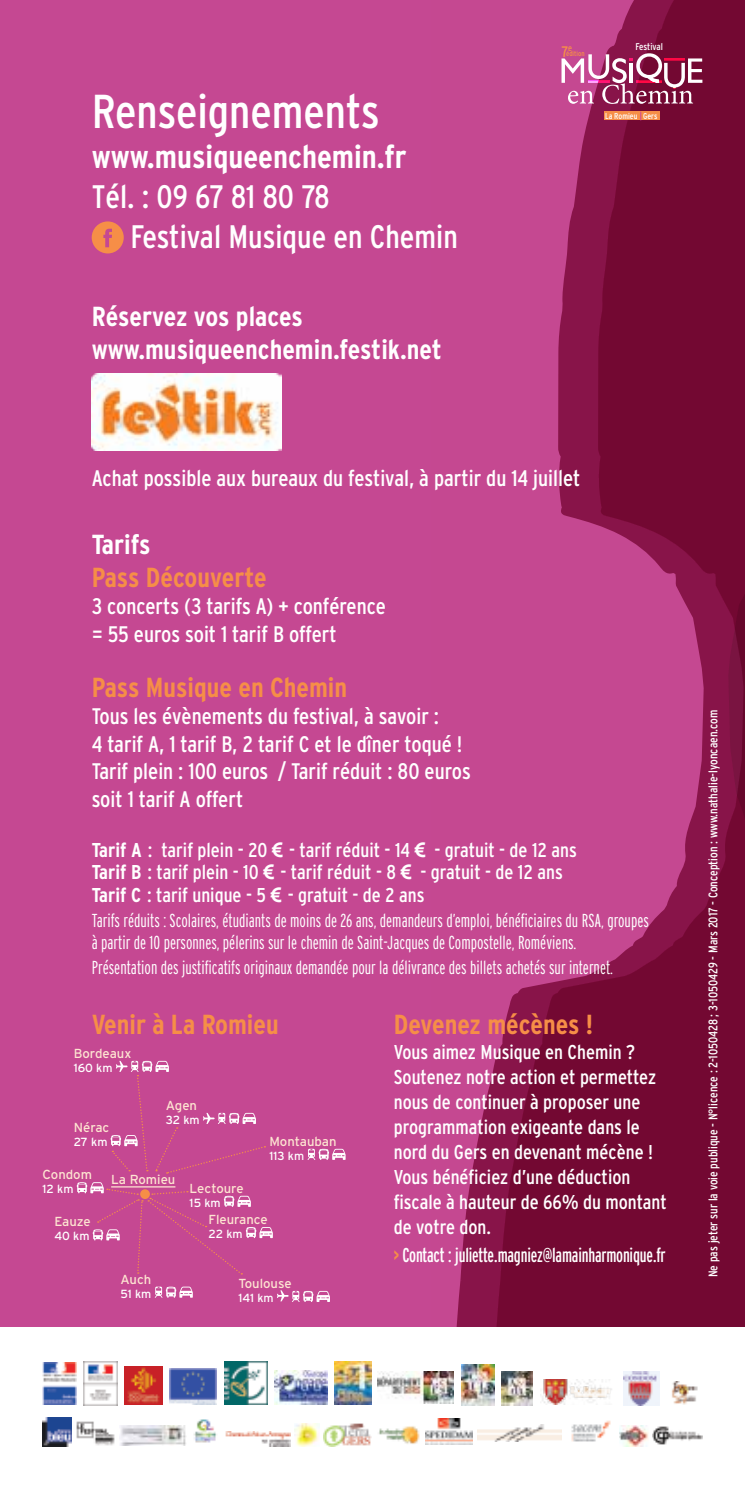
<style>
.page{position:relative;width:745px;height:1489px;background:#fff}
.page>*{position:absolute;margin:0;border:0;box-sizing:border-box;transform-origin:0 0}
.t1{font:condensed 47.5px "Interstate";color:#fff}
.t2{font:condensed 32.5px/40px "Interstate";color:#fff}
.t3{font:700 condensed 32.5px "Interstate";color:#fff}
.t4{font:700 condensed 27.5px "Interstate";color:#f68e47}
.t5{font:700 condensed 27.5px/32.5px "Interstate";color:#fff}
.t6{font:condensed 22.5px/27.5px "Interstate";color:#fff}
.t7{font:condensed 20px/25px "Interstate";color:#fff}
.t8{font:extra-condensed 20px "Interstate";letter-spacing:-.01em;color:#fff}
.t9{font:300 extra-condensed 18.75px/22.5px "Interstate";color:#fff}
.t10{font:condensed 15.25px "Interstate";color:#f68e47}
.t11{font:13px "Interstate";color:#fee5d1}
.t12{font:condensed 12.5px "Interstate";color:#fff}
.t13{font:11.75px "Interstate";color:#fff}
.t14{font:condensed 9.75px "Interstate";color:#fff}
.t15{font:condensed 8.5px "Interstate";color:#fff}
.t16{font:condensed 7.25px "Interstate";color:#f68e47}
.s1{font-weight:700}
.s2{font-family:"Century Gothic";font-weight:700;font-stretch:normal}
.s3{font-weight:700;color:#f68e47}
</style>
<div class="page">
<div style="left:0;top:0;width:444px;height:1327px;background:#c54892"></div>
<div style="left:444px;top:0;width:40px;height:1327px;background:#c54891"></div>
<svg style="left:484px;top:0;width:260px;height:1327px;background:#96235a"></svg>
<svg style="left:92px;top:221px;width:32px;height:32px"></svg>
<img style="left:92px;top:373px;width:189px;height:77px">
<div style="left:604px;top:112px;width:55px;height:8px;background:#f68e47"></div>
<svg style="left:561px;top:53px;width:141px;height:51px"></svg>
<svg style="left:425px;top:1430px;width:48px;height:15px"></svg>
<img style="left:425px;top:1418px;width:46px;height:25px">
<img style="left:477px;top:1424px;width:83px;height:17px">
<img style="left:378px;top:1426px;width:42px;height:18px">
<img style="left:571px;top:1420px;width:40px;height:22px">
<img style="left:619px;top:1425px;width:29px;height:21px">
<img style="left:225px;top:1431px;width:65px;height:15px">
<img style="left:294px;top:1423px;width:24px;height:23px">
<img style="left:43px;top:1417px;width:29px;height:29px">
<img style="left:76px;top:1421px;width:39px;height:25px">
<img style="left:652px;top:1426px;width:50px;height:19px">
<img style="left:323px;top:1423px;width:48px;height:23px">
<img style="left:193px;top:1419px;width:24px;height:24px">
<img style="left:119px;top:1425px;width:67px;height:20px">
<svg style="left:83px;top:1404px;width:35px;height:1px"></svg>
<img style="left:83px;top:1361px;width:35px;height:43px">
<img style="left:224px;top:1361px;width:43px;height:43px">
<img style="left:542px;top:1379px;width:70px;height:25px">
<img style="left:461px;top:1364px;width:33px;height:41px">
<svg style="left:423px;top:1371px;width:31px;height:33px"></svg>
<img style="left:377px;top:1371px;width:76px;height:32px">
<svg style="left:169px;top:1368px;width:1px;height:35px"></svg>
<img style="left:170px;top:1368px;width:47px;height:36px">
<img style="left:274px;top:1370px;width:53px;height:34px">
<img style="left:334px;top:1361px;width:37px;height:43px">
<img style="left:124px;top:1366px;width:39px;height:38px">
<img style="left:501px;top:1371px;width:31px;height:34px">
<img style="left:623px;top:1371px;width:35px;height:34px">
<img style="left:671px;top:1381px;width:27px;height:23px">
<svg style="left:43px;top:1404px;width:34px;height:1px"></svg>
<img style="left:43px;top:1362px;width:34px;height:42px">
<svg style="left:277px;top:1290px;width:53px;height:11px"></svg>
<svg style="left:154px;top:1286px;width:39px;height:11px"></svg>
<svg style="left:307px;top:1148px;width:38px;height:11px"></svg>
<svg style="left:77px;top:1181px;width:196px;height:93px;background:#c74f94"></svg>
<svg style="left:111px;top:1060px;width:154px;height:114px;background:#c74e95"></svg>
<h1 class="t1" style="left:92px;top:85px;width:289px">Renseignements</h1>
<h2 class="t3" style="left:92px;top:139px;width:316px">www.musiqueenchemin.fr</h2>
<h2 class="t2" style="left:130px;top:177px;width:329px;text-indent:-39px">Tél. : 09 67 81 80 78<br>Festival Musique en Chemin</h2>
<h3 class="t5" style="left:92px;top:300px;width:351px">Réservez vos places www.musiqueenchemin.festik.net</h3>
<p class="t10" style="left:561px;top:43px;width:12px">7<sup>e</sup></p>
<p class="t16" style="left:565px;top:50px;width:20px">édition</p>
<p class="t14" style="left:635px;top:42px;width:29px">Festival</p>
<p class="t15" style="left:604px;top:111px;width:54px">La Romieu Gers</p>
<p class="t6" style="left:92px;top:464px;width:490px">Achat possible aux bureaux du festival, à partir du 14 juillet</p>
<h3 class="t5" style="left:92px;top:528px;width:60px">Tarifs</h3>
<h3 class="t4" style="left:92px;top:561px;width:176px">Pass Découverte</h3>
<p class="t6" style="left:92px;top:592px;width:295px">3 concerts (3 tarifs A) + conférence = 55 euros soit 1 tarif B offert</p>
<h3 class="t4" style="left:92px;top:671px;width:257px">Pass Musique en Chemin</h3>
<p class="t6" style="left:92px;top:702px;width:380px">Tous les évènements du festival, à savoir :<br>4 tarif A, 1 tarif B, 2 tarif C et le dîner toqué !<br>Tarif plein : 100 euros / Tarif réduit : 80 euros soit 1 tarif A offert</p>
<p class="t7" style="left:92px;top:838px;width:486px;line-height:22.5px"><span class="s1">Tarif A</span> : tarif plein - 20 <span class="s2">€</span> - tarif réduit - 14 <span class="s2">€</span> - gratuit - de 12 ans<br><span class="s1">Tarif B</span> : tarif plein - 10 <span class="s2">€</span> - tarif réduit - 8 <span class="s2">€</span> - gratuit - de 12 ans<br><span class="s1">Tarif C</span> : tarif unique - 5 <span class="s2">€</span> - gratuit - de 2 ans</p>
<p class="t9" style="left:92px;top:908px;width:558px">Tarifs réduits : Scolaires, étudiants de moins de 26 ans, demandeurs d’emploi, bénéficiaires du RSA, groupes à partir de 10 personnes, pélerins sur le chemin de Saint-Jacques de Compostelle, Roméviens.</p>
<p class="t9" style="left:92px;top:956px;width:522px">Présentation des justificatifs originaux demandée pour la délivrance des billets achetés sur internet.</p>
<h3 class="t4" style="left:92px;top:1009px;width:188px">Venir à La Romieu</h3>
<h3 class="t4" style="left:393px;top:1009px;width:201px">Devenez mécènes !</h3>
<p class="t7" style="left:393px;top:1039px;width:274px">Vous aimez Musique en Chemin ?<br>Soutenez notre action et permettez nous de continuer à proposer une programmation exigeante dans le nord du Gers en devenant mécène !<br>Vous bénéficiez d’une déduction fiscale à hauteur de 66% du montant de votre don.</p>
<p class="t8" style="left:393px;top:1243px;width:273px"><span class="s3">&gt;</span> Contact : juliette.magniez@lamainharmonique.fr</p>
<p class="t11" style="left:74px;top:1045px;width:59px">Bordeaux</p>
<p class="t13" style="left:74px;top:1061px;width:40px">160 km</p>
<p class="t11" style="left:166px;top:1097px;width:33px">Agen</p>
<p class="t13" style="left:166px;top:1113px;width:35px">32 km</p>
<p class="t11" style="left:74px;top:1120px;width:37px">Nérac</p>
<p class="t13" style="left:74px;top:1135px;width:35px">27 km</p>
<p class="t11" style="left:43px;top:1167px;width:51px">Condom</p>
<p class="t13" style="left:43px;top:1182px;width:33px">12 km</p>
<p class="t11" style="left:54px;top:1214px;width:38px">Eauze</p>
<p class="t13" style="left:54px;top:1229px;width:37px">40 km</p>
<p class="t11" style="left:269px;top:1133px;width:69px">Montauban</p>
<p class="t13" style="left:269px;top:1149px;width:36px">113 km</p>
<p class="t11" style="left:111px;top:1172px;width:66px">La Romieu</p>
<p class="t11" style="left:189px;top:1180px;width:55px">Lectoure</p>
<p class="t13" style="left:189px;top:1196px;width:33px">15 km</p>
<p class="t11" style="left:208px;top:1211px;width:61px">Fleurance</p>
<p class="t13" style="left:208px;top:1227px;width:36px">22 km</p>
<p class="t11" style="left:120px;top:1271px;width:32px">Auch</p>
<p class="t13" style="left:120px;top:1286px;width:32px">51 km</p>
<p class="t11" style="left:238px;top:1275px;width:55px">Toulouse</p>
<p class="t13" style="left:238px;top:1291px;width:37px">141 km</p>
<p class="t12" style="left:705px;top:1276px;width:568px;rotate:-90deg">Ne pas jeter sur la voie publique - N°licence : 2-1050428 ; 3-1050429 - Mars 2017 - Conception : www.nathalie-lyoncaen.com</p>
</div>
